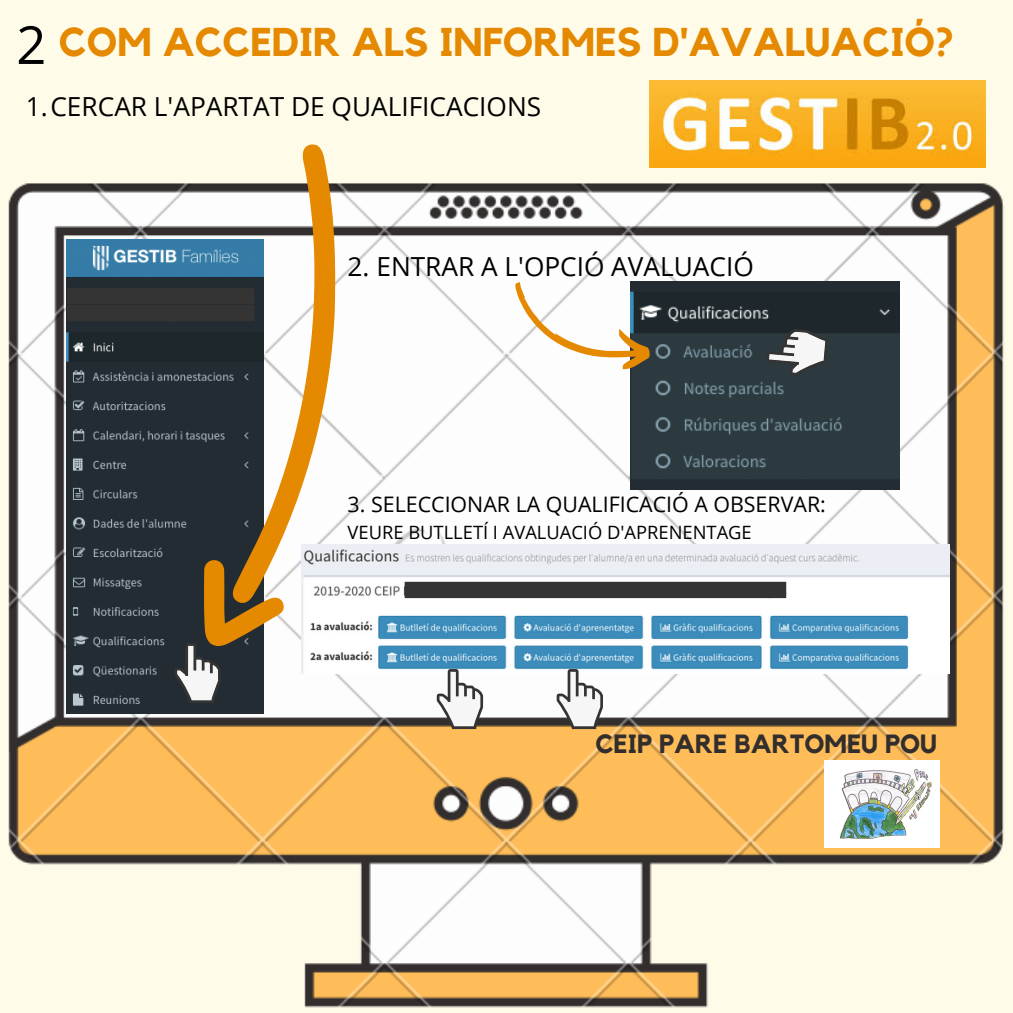
<style>
.page{position:relative;width:1013px;height:1013px;background:#fff}
.page>*{position:absolute;margin:0;border:0;box-sizing:border-box;transform-origin:0 0}
.t1{font:700 40px "Kollektif";color:#e48900}
.t2{font:26.25px "Open Sans";color:#000}
.t3{font:700 26.25px "Kollektif";color:#322e2d}
.t4{font:21.38px "Open Sans";color:#000}
.t5{font:18.38px "Open Sans";color:#000}
.s1{font-family:"Open Sans";font-weight:400;font-size:52.5px;color:#000}
</style>
<div class="page">
<img style="left:0;top:0;width:1012px;height:1012px">
<img style="left:630px;top:282px;width:269px;height:207px">
<svg style="left:765px;top:327px;width:63px;height:51px"></svg>
<img style="left:649px;top:80px;width:336px;height:87px">
<img style="left:67px;top:239px;width:197px;height:474px">
<svg style="left:231px;top:139px;width:116px;height:471px"></svg>
<svg style="left:174px;top:559px;width:114px;height:144px"></svg>
<svg style="left:499px;top:281px;width:158px;height:101px"></svg>
<img style="left:301px;top:544px;width:648px;height:129px">
<div style="left:67px;top:288px;width:187px;height:33px;background:#343434"></div>
<div style="left:404px;top:582px;width:382px;height:16px;background:#343434"></div>
<svg style="left:437px;top:669px;width:46px;height:60px"></svg>
<img style="left:824px;top:760px;width:115px;height:87px">
<svg style="left:556px;top:669px;width:47px;height:60px"></svg>
<h1 class="t1" style="left:16px;top:23px;width:939px"><span class="s1">2</span> COM ACCEDIR ALS INFORMES D'AVALUACIÓ?</h1>
<p class="t2" style="left:26px;top:87px;width:517px">1.CERCAR L'APARTAT DE QUALIFICACIONS</p>
<p class="t2" style="left:347px;top:248px;width:407px">2. ENTRAR A L'OPCIÓ AVALUACIÓ</p>
<p class="t4" style="left:347px;top:489px;width:480px">3. SELECCIONAR LA QUALIFICACIÓ A OBSERVAR:</p>
<p class="t5" style="left:347px;top:519px;width:406px">VEURE BUTLLETÍ I AVALUACIÓ D'APRENENTAGE</p>
<p class="t3" style="left:595px;top:731px;width:343px">CEIP PARE BARTOMEU POU</p>
</div>
